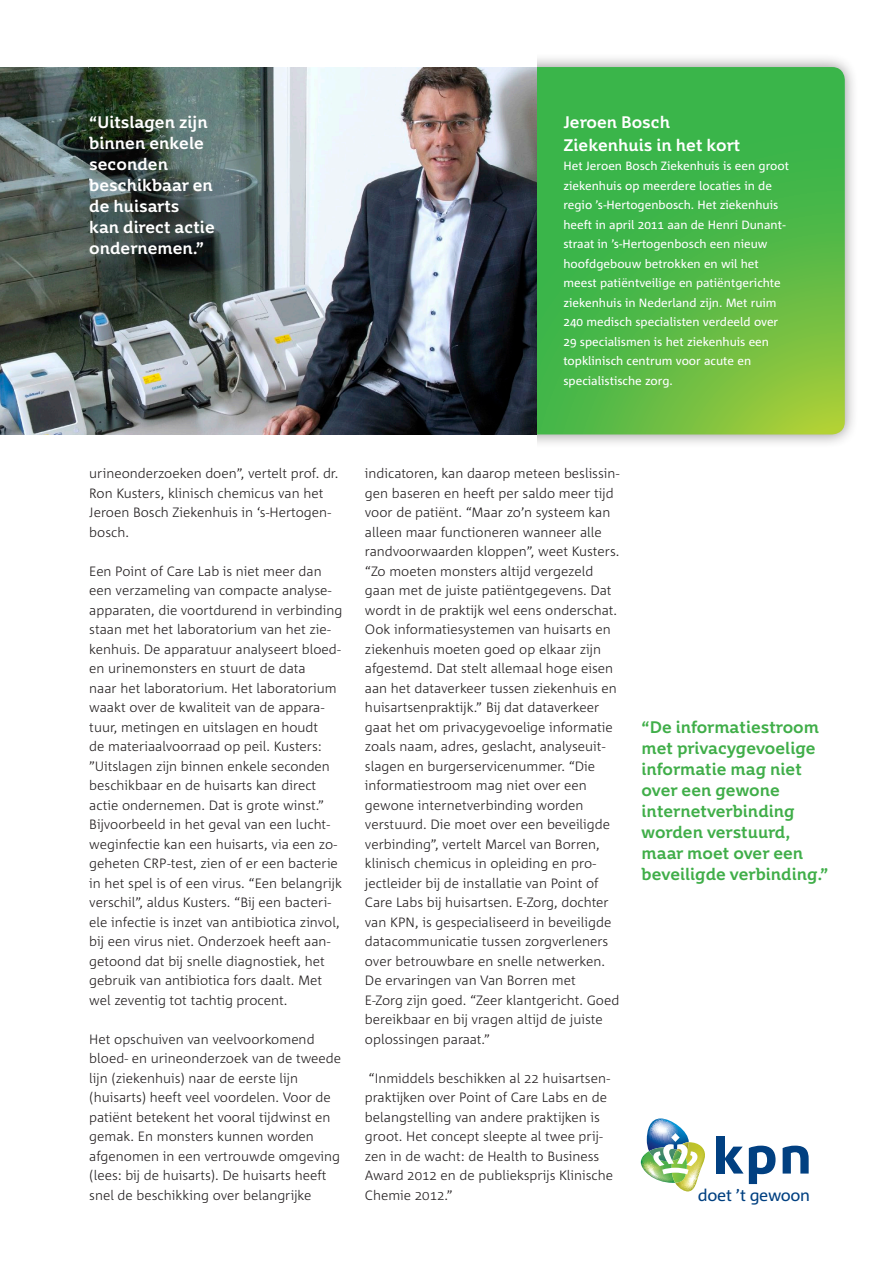
<style>
.page{position:relative;width:893px;height:1263px;background:#fff}
.page>*{position:absolute;margin:0;border:0;box-sizing:border-box;transform-origin:0 0}
.t1{font:700 16.5px "KPN Accent";color:#40ae49}
.t2{font:700 16.5px "KPN Accent";color:#fff}
.t3{font:16.5px "KPN Sans";letter-spacing:-.02em;color:#014081}
.t4{font:300 13.5px/19.5px "KPN Sans";color:#231f20}
.t5{font:12px/19.5px "KPN Sans";color:#fff}
</style>
<div class="page">
<div style="left:449px;top:52px;width:409px;height:396px;background:#231f20;opacity:.5"></div>
<svg style="left:536px;top:67px;width:309px;height:367px;background:#50b847"></svg>
<div style="left:716px;top:1136px;width:8px;height:37px;background:#014081"></div>
<img style="left:641px;top:1118px;width:64px;height:73px">
<svg style="left:716px;top:1145px;width:93px;height:40px"></svg>
<div style="left:0;top:9px;width:536px;height:452px;background:#fff"></div>
<img style="left:0;top:67px;width:536px;height:367px">
<p class="t2" style="left:89px;top:112px;width:120px">“Uitslagen zijn</p>
<p class="t2" style="left:89px;top:133px;width:116px">binnen enkele</p>
<p class="t2" style="left:89px;top:154px;width:80px">seconden</p>
<p class="t2" style="left:89px;top:175px;width:125px">beschikbaar en</p>
<p class="t2" style="left:89px;top:196px;width:92px">de huisarts</p>
<p class="t2" style="left:89px;top:217px;width:127px">kan direct actie</p>
<p class="t2" style="left:89px;top:238px;width:116px">ondernemen.”</p>
<p class="t2" style="left:563px;top:112px;width:108px">Jeroen Bosch</p>
<p class="t2" style="left:563px;top:135px;width:178px">Ziekenhuis in het kort</p>
<p class="t5" style="left:563px;top:157px;width:227px">Het Jeroen Bosch Ziekenhuis is een groot ziekenhuis op meerdere locaties in de regio ’s-Hertogenbosch. Het ziekenhuis heeft in april 2011 aan de Henri Dunant&shy;straat in ’s-Hertogenbosch een nieuw hoofdgebouw betrokken en wil het</p>
<p class="t5" style="left:563px;top:274px;width:219px">meest patiëntveilige en patiëntgerichte ziekenhuis in Nederland zijn. Met ruim<br>240 medisch specialisten verdeeld over</p>
<p class="t5" style="left:563px;top:332px;width:207px">29 specialismen is het ziekenhuis een topklinisch centrum voor acute en</p>
<p class="t5" style="left:563px;top:371px;width:111px">specialistische zorg.</p>
<p class="t4" style="left:89px;top:464px;width:251px">urineonderzoeken doen”, vertelt prof. dr.<br>Ron Kusters, klinisch chemicus van het<br>Jeroen Bosch Ziekenhuis in ‘s-Hertogen&shy;bosch.</p>
<p class="t4" style="left:89px;top:561px;width:255px">Een Point of Care Lab is niet meer dan een verzameling van compacte analyse&shy;apparaten, die voortdurend in verbinding staan met het laboratorium van het zie&shy;kenhuis. De apparatuur analyseert bloed&shy;en urinemonsters en stuurt de data<br>naar het laboratorium. Het laboratorium waakt over de kwaliteit van de appara&shy;tuur, metingen en uitslagen en houdt<br>de materiaalvoorraad op peil. Kusters: ”Uitslagen zijn binnen enkele seconden beschikbaar en de huisarts kan direct actie ondernemen. Dat is grote winst.” Bijvoorbeeld in het geval van een lucht&shy;weginfectie kan een huisarts, via een zo&shy;geheten CRP-test, zien of er een bacterie in het spel is of een virus. “Een belangrijk verschil”, aldus Kusters. “Bij een bacteri&shy;ële infectie is inzet van antibiotica zinvol, bij een virus niet. Onderzoek heeft aan&shy;getoond dat bij snelle diagnostiek, het gebruik van antibiotica fors daalt. Met wel zeventig tot tachtig procent.</p>
<p class="t4" style="left:89px;top:1029px;width:253px">Het opschuiven van veelvoorkomend bloed- en urineonderzoek van de tweede lijn (ziekenhuis) naar de eerste lijn (huisarts) heeft veel voordelen. Voor de patiënt betekent het vooral tijdwinst en gemak. En monsters kunnen worden afgenomen in een vertrouwde omgeving (lees: bij de huisarts). De huisarts heeft snel de beschikking over belangrijke</p>
<p class="t4" style="left:365px;top:464px;width:256px">indicatoren, kan daarop meteen beslissin&shy;gen baseren en heeft per saldo meer tijd voor de patiënt. “Maar zo’n systeem kan alleen maar functioneren wanneer alle randvoorwaarden kloppen”, weet Kusters. “Zo moeten monsters altijd vergezeld gaan met de juiste patiëntgegevens. Dat wordt in de praktijk wel eens onderschat.<br>Ook informatiesystemen van huisarts en ziekenhuis moeten goed op elkaar zijn afgestemd. Dat stelt allemaal hoge eisen aan het dataverkeer tussen ziekenhuis en huisartsenpraktijk.” Bij dat dataverkeer gaat het om privacygevoelige informatie zoals naam, adres, geslacht, analyseuit&shy;slagen en burgerservicenummer. “Die informatiestroom mag niet over een gewone internetverbinding worden verstuurd. Die moet over een beveiligde verbinding”, vertelt Marcel van Borren, klinisch chemicus in opleiding en pro&shy;jectleider bij de installatie van Point of Care Labs bij huisartsen. E-Zorg, dochter van KPN, is gespecialiseerd in beveiligde datacommunicatie tussen zorgverleners over betrouwbare en snelle netwerken.<br>De ervaringen van Van Borren met</p>
<p class="t4" style="left:365px;top:990px;width:256px">E-Zorg zijn goed. “Zeer klantgericht. Goed bereikbaar en bij vragen altijd de juiste oplossingen paraat.”</p>
<p class="t4" style="left:365px;top:1068px;width:250px">“Inmiddels beschikken al 22 huisartsen&shy;praktijken over Point of Care Labs en de belangstelling van andere praktijken is groot. Het concept sleepte al twee prij&shy;zen in de wacht: de Health to Business Award 2012 en de publieksprijs Klinische Chemie 2012.”</p>
<p class="t1" style="left:642px;top:716px;width:179px">“De informatiestroom</p>
<p class="t1" style="left:642px;top:737px;width:176px">met privacygevoelige</p>
<p class="t1" style="left:642px;top:758px;width:162px">informatie mag niet</p>
<p class="t1" style="left:642px;top:779px;width:140px">over een gewone</p>
<p class="t1" style="left:642px;top:800px;width:155px">internetverbinding</p>
<p class="t1" style="left:642px;top:821px;width:150px">worden verstuurd,</p>
<p class="t1" style="left:642px;top:842px;width:163px">maar moet over een</p>
<p class="t1" style="left:642px;top:863px;width:188px">beveiligde verbinding.”</p>
<p class="t3" style="left:698px;top:1186px;width:114px">doet ’t gewoon</p>
</div>
